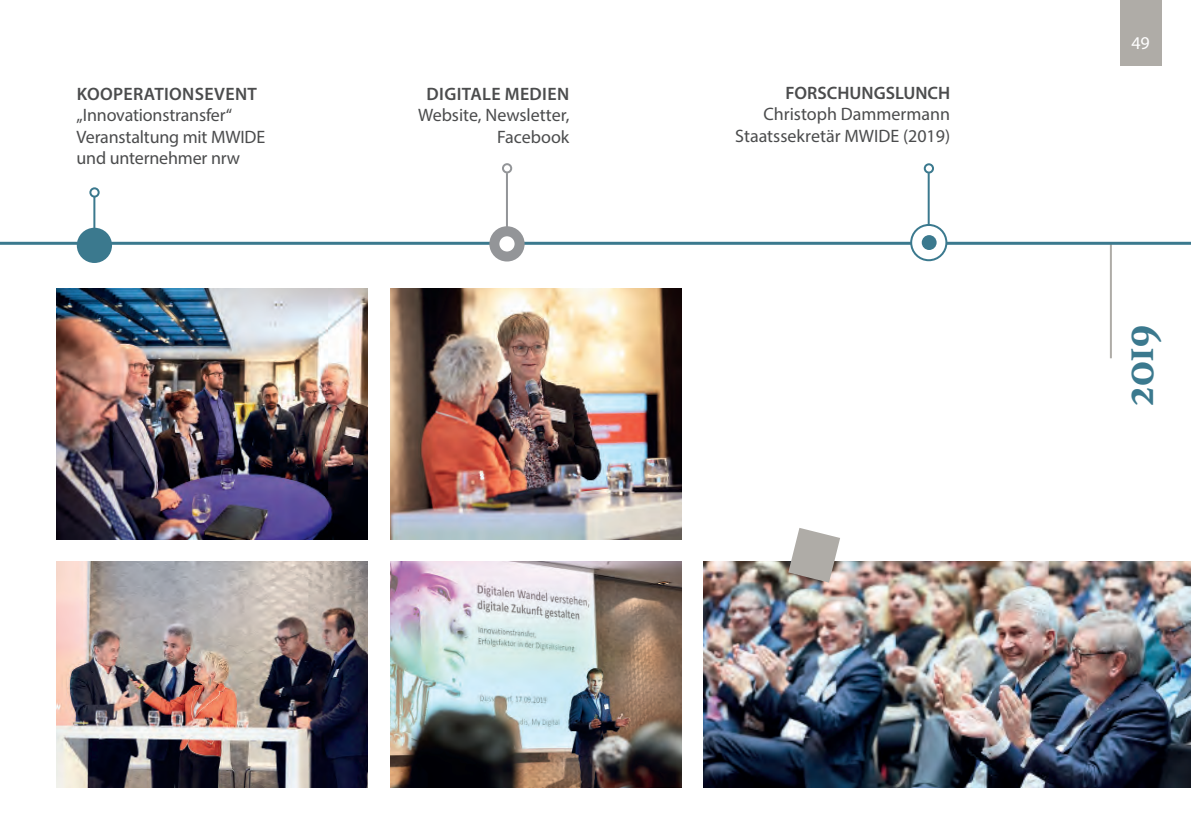
<style>
.page{position:relative;width:1191px;height:840px;background:#fff}
.page>*{position:absolute;margin:0;border:0;box-sizing:border-box;transform-origin:0 0}
.t1{font:700 46px "Athelas";color:#3b798e}
.t2{font:18px/21.6px "Myriad Pro";letter-spacing:-.005em;color:#4b4c4d;text-align:right}
.t3{font:600 18px "Myriad Pro";letter-spacing:.02em;color:#4b4c4d}
.t4{font:600 18px "Myriad Pro";color:#4b4c4d}
.t5{font:18px "Myriad Pro";color:#fff}
</style>
<div class="page">
<div style="left:1120px;top:0;width:42px;height:66px;background:#afaca7"></div>
<hr style="left:1109px;top:244px;width:2px;height:114px;background:#afaca7">
<hr style="left:0;top:242px;width:1191px;height:3px;background:#3b798e">
<img style="left:704px;top:561px;width:487px;height:226px">
<img style="left:57px;top:561px;width:311px;height:226px">
<img style="left:390px;top:561px;width:291px;height:226px">
<img style="left:390px;top:288px;width:291px;height:251px">
<img style="left:57px;top:288px;width:311px;height:251px">
<div style="left:502px;top:163px;width:10px;height:10px;border:2px solid #939598;border-radius:50%"></div>
<div style="left:494px;top:231px;width:25px;height:25px;background:#fff;border-radius:50%"></div>
<div style="left:489px;top:226px;width:35px;height:35px;border:10px solid #939598;border-radius:50%"></div>
<hr style="left:506px;top:173px;width:2px;height:56px;background:#939598">
<div style="left:923px;top:163px;width:11px;height:10px;border:2px solid #3b798e;border-radius:50%"></div>
<div style="left:911px;top:225px;width:35px;height:35px;background:#fff;border-radius:50%"></div>
<div style="left:910px;top:224px;width:37px;height:37px;border:2px solid #3b798e;border-radius:50%"></div>
<hr style="left:927px;top:173px;width:2px;height:52px;background:#3b798e">
<div style="left:921px;top:235px;width:15px;height:15px;background:#3b798e;border-radius:50%"></div>
<div style="left:89px;top:187px;width:11px;height:10px;border:2px solid #3b798e;border-radius:50%"></div>
<div style="left:77px;top:227px;width:35px;height:36px;background:#3b798e;border-radius:50%"></div>
<hr style="left:93px;top:196px;width:2px;height:34px;background:#3b798e">
<svg style="left:788px;top:528px;width:52px;height:54px"></svg>
<p class="t3" style="left:77px;top:82px;width:182px">KOOPERATIONSEVENT</p>
<p class="t2" style="left:77px;top:104px;width:190px;text-align:left">„Innovationstransfer“<br>Veranstaltung mit MWIDE und unternehmer nrw</p>
<p class="t3" style="left:426px;top:82px;width:144px">DIGITALE MEDIEN</p>
<p class="t2" style="left:418px;top:104px;width:153px">Website, Newsletter,<br>Facebook</p>
<p class="t4" style="left:785px;top:81px;width:166px">FORSCHUNGSLUNCH</p>
<p class="t2" style="left:735px;top:103px;width:216px">Christoph Dammermann<br>Staatssekretär MWIDE (2019)</p>
<p class="t5" style="left:1131px;top:32px;width:20px">49</p>
<h1 class="t1" style="left:1100px;top:405px;width:82px;rotate:-90deg">2019</h1>
</div>
